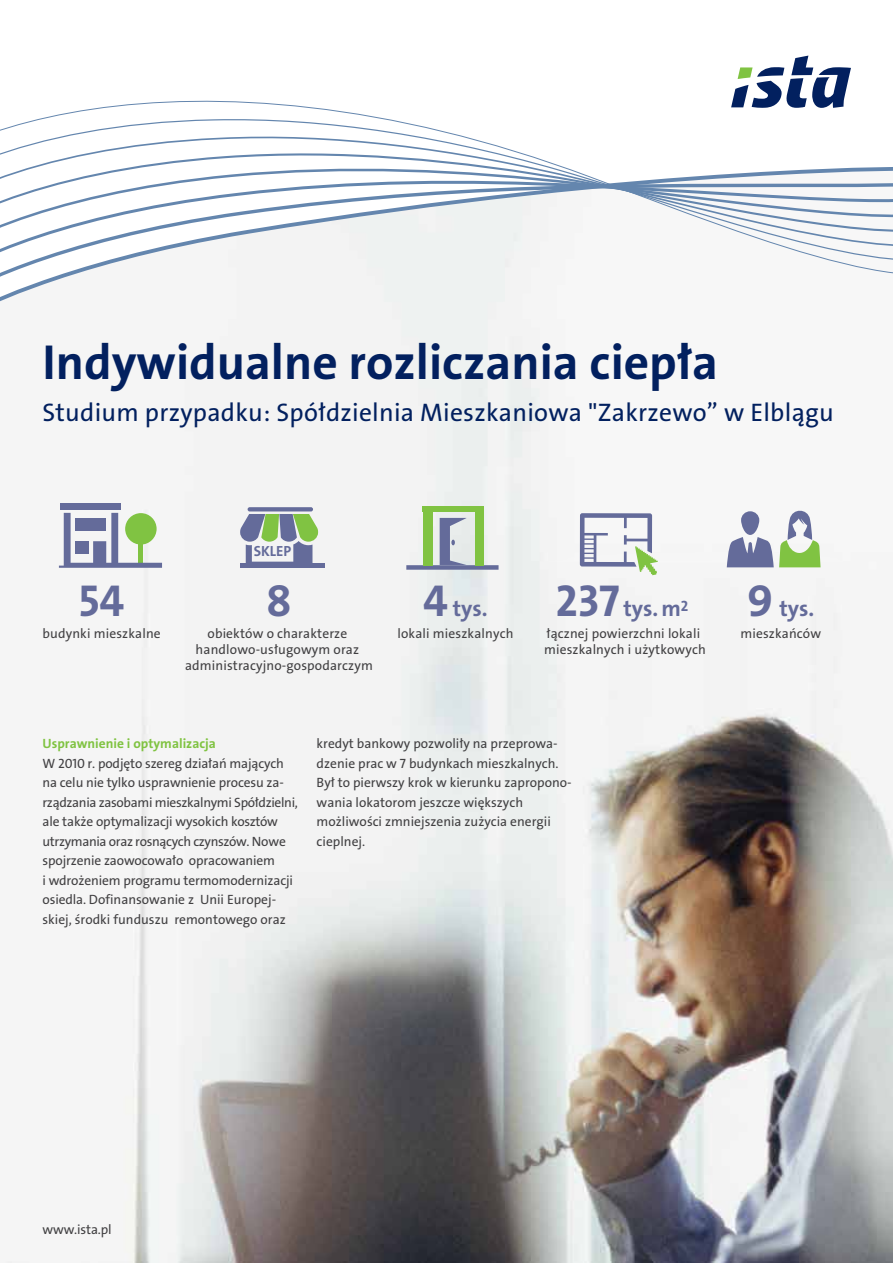
<style>
.page{position:relative;width:893px;height:1263px;background:#fff}
.page>*{position:absolute;margin:0;border:0;box-sizing:border-box;transform-origin:0 0}
.t1{font:49.5px "Ista The Sans CE Bold";color:#02205f}
.t2{font:45px "Ista The Sans CE Bold";color:#646b9a}
.t3{font:25.5px "Ista The Sans CE";letter-spacing:.01em;color:#02205f}
.t4{font:22.5px "Ista The Sans CE Bold";color:#646b9a}
.t5{font:14.7px "Ista The Sans CE Bold";color:#646b9a}
.t6{font:13.5px/19.5px "Ista The Sans CE";color:#414042}
.t7{font:13.5px "Ista The Sans CE Bold";color:#80c342}
.s1{font-size:45px}
</style>
<div class="page">
<img style="left:5px;top:320px;width:888px;height:943px">
<svg style="left:0;top:101px;width:893px;height:219px"></svg>
<svg style="left:731px;top:56px;width:120px;height:52px"></svg>
<svg style="left:580px;top:513px;width:78px;height:62px"></svg>
<div style="left:61px;top:503px;width:60px;height:7px;background:#646b9a"></div>
<svg style="left:59px;top:513px;width:103px;height:55px"></svg>
<div style="left:76px;top:541px;width:13px;height:13px;background:#646b9a"></div>
<svg style="left:727px;top:508px;width:94px;height:59px"></svg>
<svg style="left:240px;top:507px;width:78px;height:56px"></svg>
<hr style="left:240px;top:563px;width:85px;height:4px;background:#646b9a">
<div style="left:406px;top:565px;width:93px;height:5px;background:#646b9a"></div>
<div style="left:423px;top:507px;width:10px;height:58px;background:#80c342"></div>
<div style="left:476px;top:507px;width:8px;height:58px;background:#80c342"></div>
<div style="left:423px;top:506px;width:61px;height:6px;background:#80c342"></div>
<svg style="left:440px;top:518px;width:26px;height:47px"></svg>
<h1 class="t1" style="left:43px;top:334px;width:677px">Indywidualne rozliczania ciepła</h1>
<h3 class="t3" style="left:43px;top:398px;width:793px">Studium przypadku: Spółdzielnia Mieszkaniowa "Zakrzewo” w Elblągu</h3>
<h2 class="t2" style="left:79px;top:575px;width:47px">54</h2>
<p class="t6" style="left:43px;top:624px;width:120px">budynki mieszkalne</p>
<p class="t5" style="left:254px;top:543px;width:39px">SKLEP</p>
<h2 class="t2" style="left:266px;top:575px;width:27px">8</h2>
<p class="t6" style="left:185px;top:626px;width:189px;line-height:15.9px;text-align:center">obiektów o charakterze handlowo-usługowym oraz administracyjno-gospodarczym</p>
<h3 class="t4" style="left:423px;top:595px;width:66px"><span class="s1">4</span> tys.</h3>
<p class="t6" style="left:397px;top:624px;width:118px">lokali mieszkalnych</p>
<h3 class="t4" style="left:556px;top:595px;width:134px"><span class="s1">237</span>tys.m<sup>2</sup></h3>
<p class="t6" style="left:544px;top:626px;width:163px;line-height:15.9px">łącznej powierzchni lokali mieszkalnych i użytkowych</p>
<p class="t7" style="left:43px;top:736px;width:175px">Usprawnienie i optymalizacja</p>
<p class="t6" style="left:43px;top:754px;width:257px">W 2010 r. podjęto szereg działań mających na celu nie tylko usprawnienie procesu za&shy;rządzania zasobami mieszkalnymi Spółdzielni, ale także optymalizacji wysokich kosztów utrzymania oraz rosnących czynszów. Nowe spojrzenie zaowocowało opracowaniem<br>i wdrożeniem programu termomodernizacji osiedla. Dofinansowanie z Unii Europej&shy;skiej, środki funduszu remontowego oraz</p>
<p class="t6" style="left:317px;top:734px;width:256px">kredyt bankowy pozwoliły na przeprowa&shy;dzenie prac w 7 budynkach mieszkalnych.<br>Był to pierwszy krok w kierunku zapropono&shy;wania lokatorom jeszcze większych możliwości zmniejszenia zużycia energii cieplnej.</p>
<h3 class="t4" style="left:747px;top:595px;width:69px"><span class="s1">9</span> tys.</h3>
<p class="t6" style="left:740px;top:624px;width:82px">mieszkańców</p>
<p class="t6" style="left:43px;top:1220px;width:71px">www.ista.pl</p>
</div>
